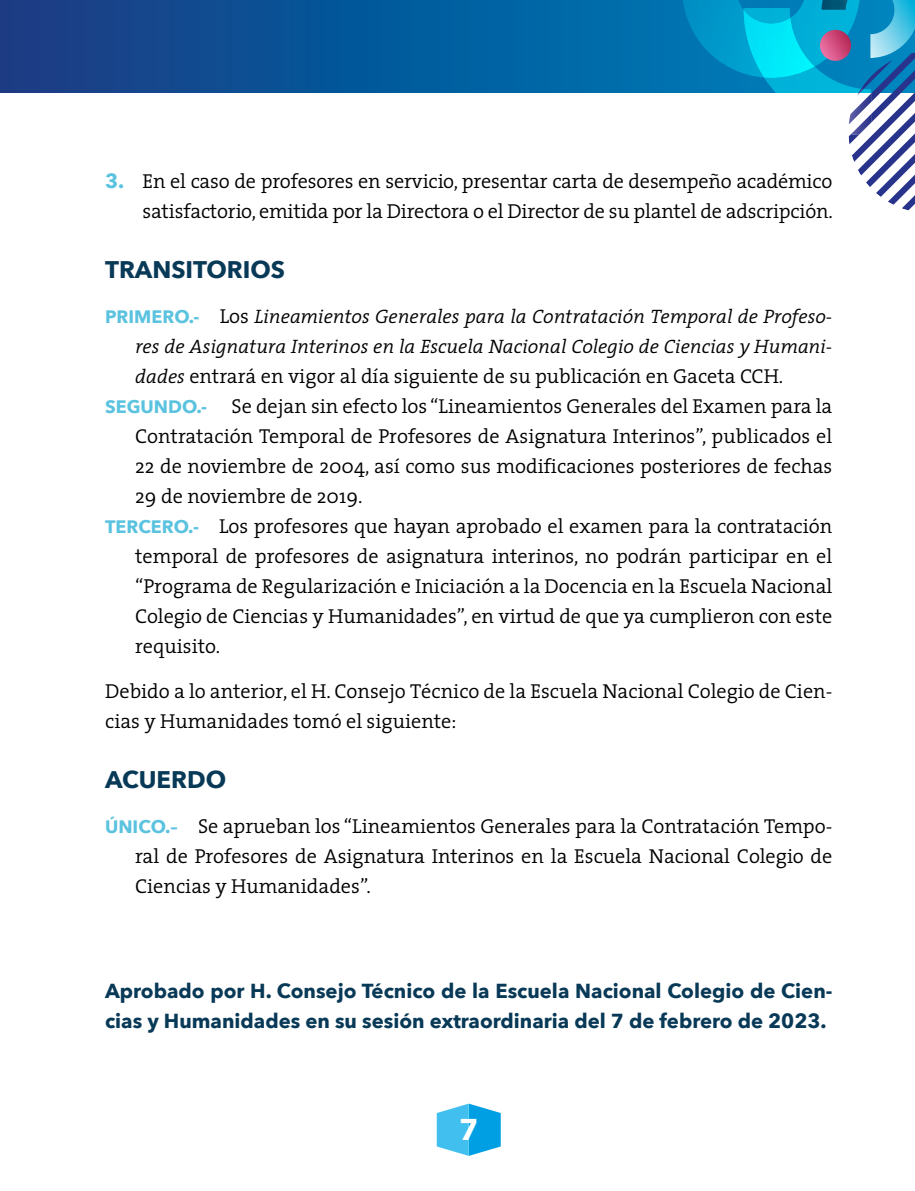
<style>
.page{position:relative;width:915px;height:1191px;background:#fff}
.page>*{position:absolute;margin:0;border:0;box-sizing:border-box;transform-origin:0 0}
.t1{font:700 30px "Avenir Next";color:#fff}
.t2{font:700 24px "Avenir Next";color:#083957}
.t3{font:300 20.25px/30px "The Serif";color:#000;text-align:right}
.t4{font:700 20.25px/30px "Avenir Next";color:#083957}
.t5{font:italic 300 19.5px/30px "The Serif";color:#000;text-align:right}
.s1{font-family:"Avenir Next";font-weight:700;color:#5bc3df}
.s2{font-family:"Avenir Next";font-weight:700;font-style:normal;font-size:18px;color:#5bc3df}
.s3{font-style:normal;font-size:20.25px}
.s4{font-style:italic;font-size:19.5px}
.s5{font-family:"Avenir Next";font-weight:700;font-size:18px;color:#5bc3df}
</style>
<div class="page">
<svg style="left:0;top:0;width:743px;height:92px;background:#095699"></svg>
<svg style="left:436px;top:1103px;width:64px;height:52px"></svg>
<img style="left:682px;top:0;width:136px;height:78px">
<img style="left:743px;top:8px;width:75px;height:85px">
<img style="left:743px;top:10px;width:71px;height:68px">
<svg style="left:818px;top:0;width:96px;height:210px"></svg>
<img style="left:850px;top:114px;width:20px;height:21px">
<p class="t3" style="left:105px;top:165px;width:729px"><span class="s1">3.</span> En el caso de profesores en servicio, presentar carta de desempeño académico satisfactorio, emitida por la Directora o el Director de su plantel de adscripción.</p>
<p class="t2" style="left:105px;top:248px;width:181px">TRANSITORIOS</p>
<p class="t5" style="left:105px;top:300px;width:728px"><span class="s2">PRIMERO.-</span> <span class="s3">Los</span> Lineamientos Generales para la Contratación Temporal de Profeso&shy;res de Asignatura Interinos en la Escuela Nacional Colegio de Ciencias y Humani-</p>
<p class="t3" style="left:135px;top:360px;width:649px"><span class="s4">dades</span> entrará en vigor al día siguiente de su publicación en Gaceta CCH.</p>
<p class="t3" style="left:105px;top:390px;width:728px"><span class="s5">SEGUNDO.-</span> Se dejan sin efecto los “Lineamientos Generales del Examen para la</p>
<p class="t3" style="left:135px;top:420px;width:698px">Contratación Temporal de Profesores de Asignatura Interinos”, publicados el</p>
<p class="t3" style="left:135px;top:450px;width:698px">22 de noviembre de 2004, así como sus modificaciones posteriores de fechas</p>
<p class="t3" style="left:135px;top:480px;width:229px">29 de noviembre de 2019.</p>
<p class="t3" style="left:105px;top:510px;width:728px"><span class="s5">TERCERO.-</span> Los profesores que hayan aprobado el examen para la contratación</p>
<p class="t3" style="left:135px;top:540px;width:698px">temporal de profesores de asignatura interinos, no podrán participar en el</p>
<p class="t3" style="left:135px;top:570px;width:698px">“Programa de Regularización e Iniciación a la Docencia en la Escuela Nacional</p>
<p class="t3" style="left:135px;top:600px;width:698px">Colegio de Ciencias y Humanidades”, en virtud de que ya cumplieron con este</p>
<p class="t3" style="left:135px;top:630px;width:86px">requisito.</p>
<p class="t3" style="left:105px;top:675px;width:728px;text-align:left">Debido a lo anterior, el H. Consejo Técnico de la Escuela Nacional Colegio de Cien&shy;cias y Humanidades tomó el siguiente:</p>
<p class="t2" style="left:105px;top:758px;width:122px">ACUERDO</p>
<p class="t3" style="left:135px;top:810px;width:698px;text-align:justify;text-indent:-30px"><span class="s5">ÚNICO.–</span> Se aprueban los “Lineamientos Generales para la Contratación Tempo&shy;ral de Profesores de Asignatura Interinos en la Escuela Nacional Colegio de Ciencias y Humanidades”.</p>
<p class="t4" style="left:105px;top:975px;width:728px">Aprobado por H. Consejo Técnico de la Escuela Nacional Colegio de Cien&shy;cias y Humanidades en su sesión extraordinaria del 7 de febrero de 2023.</p>
<h1 class="t1" style="left:459px;top:1103px;width:21px">7</h1>
</div>
